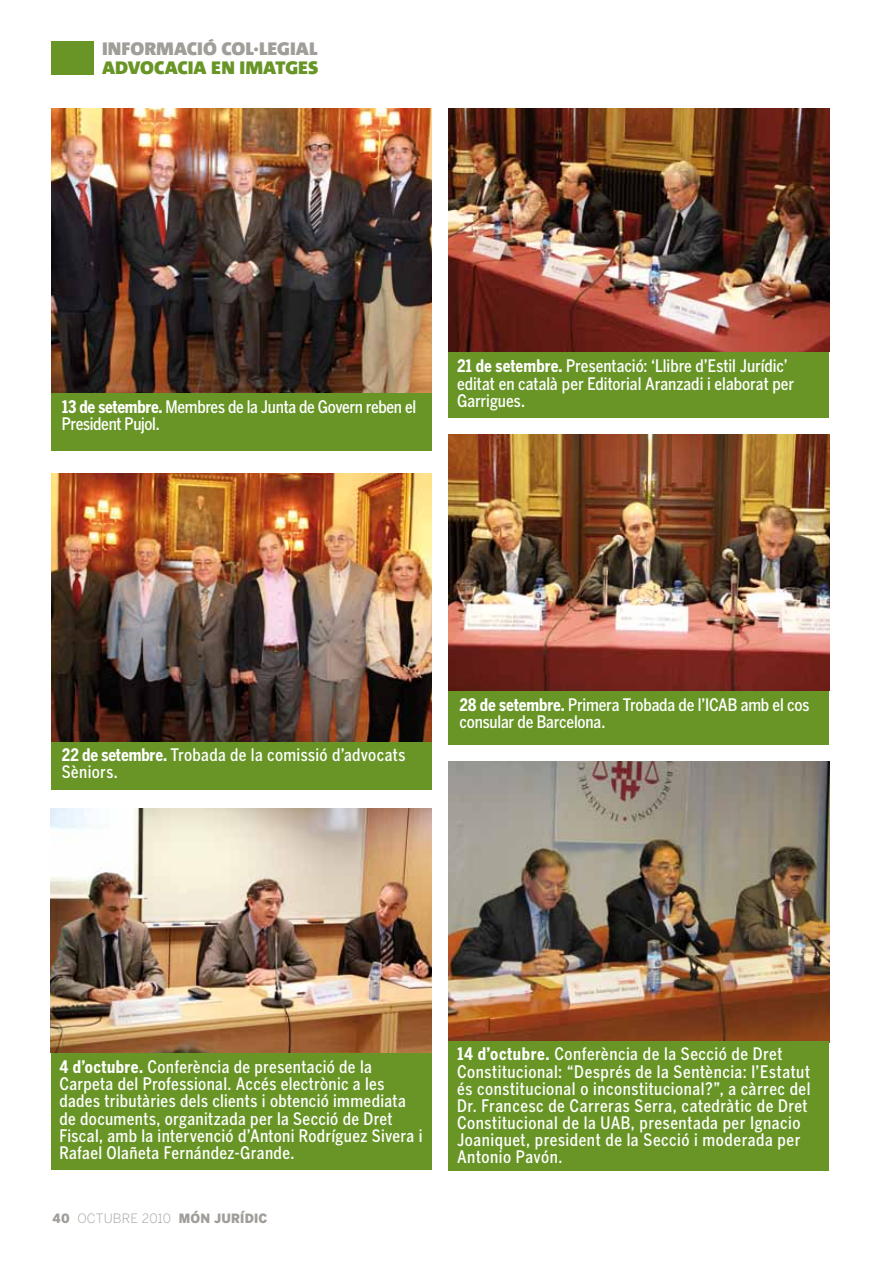
<style>
.page{position:relative;width:893px;height:1263px;background:#fff}
.page>*{position:absolute;margin:0;border:0;box-sizing:border-box;transform-origin:0 0}
.t1{font:900 18px "Corpid";letter-spacing:.005em;color:#a19e9a}
.t2{font:900 18px "Corpid";color:#689526}
.t3{font:500 condensed 17.1px/17.1px "Benton Gothic";letter-spacing:.02em;color:#fff}
.t4{font:500 condensed 17.1px/17.1px "Benton Gothic";letter-spacing:-.005em;color:#fff}
.t5{font:500 condensed 17.1px/17.1px "Benton Gothic";letter-spacing:-.01em;color:#fff}
.t6{font:500 condensed 17.1px/17.1px "Benton Gothic";letter-spacing:-.02em;color:#fff}
.t7{font:900 12.75px "Benton Gothic";letter-spacing:.02em;color:#a19e9a}
.s1{font-weight:700}
.s2{font-weight:300}
</style>
<div class="page">
<div style="left:51px;top:1051px;width:381px;height:119px;background:#689526"></div>
<div style="left:51px;top:741px;width:381px;height:49px;background:#689526"></div>
<img style="left:51px;top:473px;width:381px;height:268px">
<img style="left:51px;top:809px;width:381px;height:243px">
<img style="left:449px;top:761px;width:380px;height:281px">
<div style="left:449px;top:1042px;width:380px;height:129px;background:#689526"></div>
<div style="left:51px;top:392px;width:381px;height:59px;background:#689526"></div>
<img style="left:51px;top:108px;width:381px;height:285px">
<div style="left:449px;top:687px;width:380px;height:57px;background:#689526"></div>
<img style="left:449px;top:434px;width:380px;height:256px">
<div style="left:449px;top:350px;width:380px;height:68px;background:#689526"></div>
<img style="left:449px;top:108px;width:380px;height:244px">
<div style="left:51px;top:41px;width:43px;height:33px;background:#689526"></div>
<p class="t1" style="left:102px;top:37px;width:217px">INFORMACIÓ COL·LEGIAL</p>
<p class="t2" style="left:102px;top:56px;width:218px">ADVOCACIA EN IMATGES</p>
<p class="t6" style="left:62px;top:398px;width:356px"><span class="s1">13 de setembre.</span> Membres de la Junta de Govern reben el<br>President Pujol.</p>
<p class="t4" style="left:457px;top:357px;width:339px"><span class="s1">21 de setembre.</span> Presentació: ‘Llibre d’Estil Jurídic’ editat en català per Editorial Aranzadi i elaborat per<br>Garrigues.</p>
<p class="t3" style="left:62px;top:746px;width:345px"><span class="s1">22 de setembre.</span> Trobada de la comissió d’advocats<br>Sèniors.</p>
<p class="t5" style="left:459px;top:696px;width:351px"><span class="s1">28 de setembre.</span> Primera Trobada de l’ICAB amb el cos consular de Barcelona.</p>
<p class="t3" style="left:59px;top:1058px;width:365px"><span class="s1">4 d’octubre.</span> Conferència de presentació de la Carpeta del Professional. Accés electrònic a les dades tributàries dels clients i obtenció immediata de documents, organitzada per la Secció de Dret Fiscal, amb la intervenció d’Antoni Rodríguez Sivera i Rafael Olañeta Fernández-Grande.</p>
<p class="t7" style="left:53px;top:1210px;width:216px">40 <span class="s2">OCTUBRE 2010</span> MÓN JURÍDIC</p>
<p class="t3" style="left:457px;top:1045px;width:355px"><span class="s1">14 d’octubre.</span> Conferència de la Secció de Dret Constitucional: “Després de la Sentència: l’Estatut és constitucional o inconstitucional?”, a càrrec del Dr. Francesc de Carreras Serra, catedràtic de Dret Constitucional de la UAB, presentada per Ignacio Joaniquet, president de la Secció i moderada per Antonio Pavón.</p>
</div>
